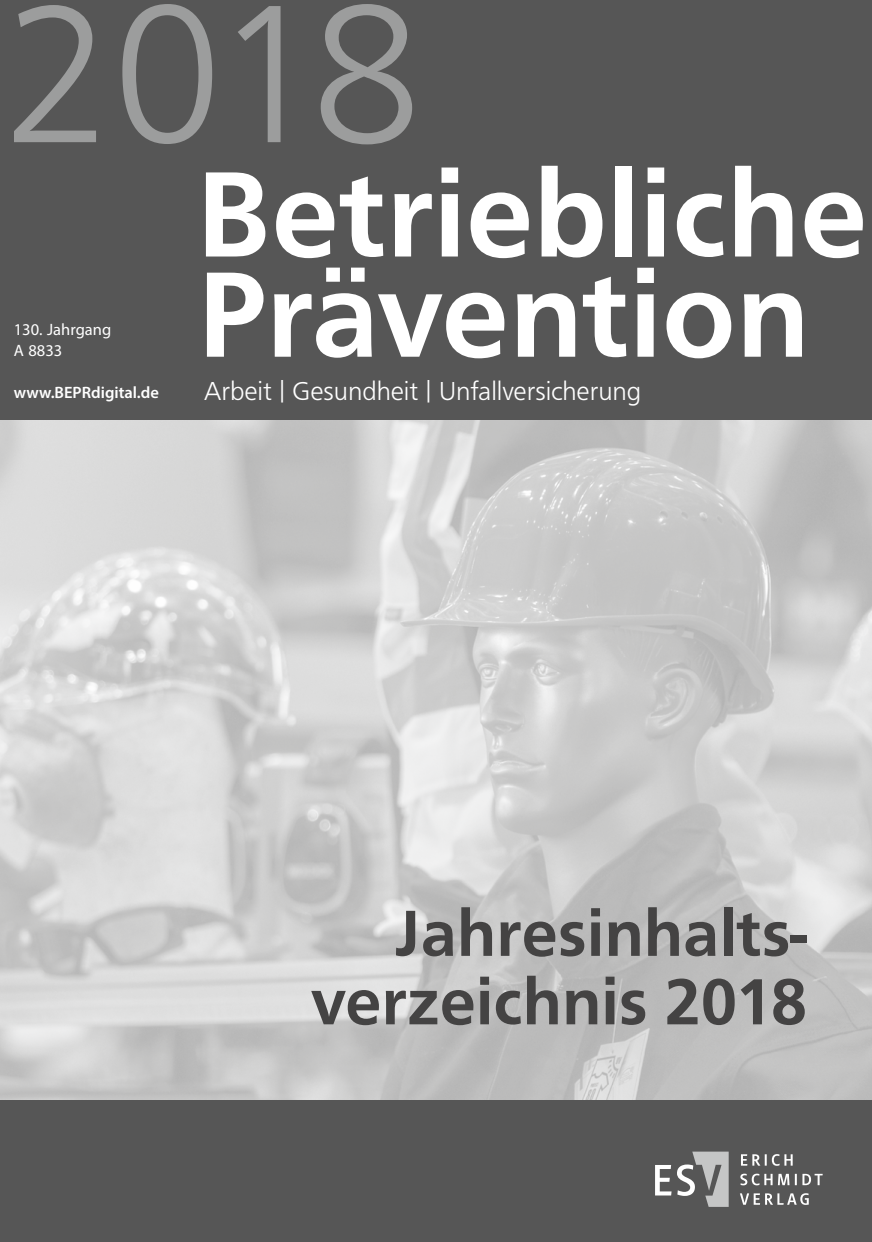
<style>
.page{position:relative;width:872px;height:1242px;background:#fff}
.page>*{position:absolute;margin:0;border:0;box-sizing:border-box;transform-origin:0 0}
.t1{font:300 204px "Frutus T";color:#9c9d9d}
.t2{font:500 126px "Frutus T";color:#fff}
.t3{font:500 67.5px/68.4px "Frutus T";color:#444343;text-align:right}
.t4{font:300 27px "Frutus T";letter-spacing:-.005em;color:#fff}
.t5{font:600 16.5px "Myriad Pro";color:#fff}
.t6{font:16.5px/21px "Myriad Pro";color:#fff}
</style>
<div class="page">
<img style="left:0;top:419px;width:872px;height:681px">
<div style="left:0;top:0;width:872px;height:419px;background:#565656"></div>
<div style="left:0;top:1100px;width:872px;height:142px;background:#565656"></div>
<svg style="left:740px;top:1193px;width:68px;height:12px"></svg>
<svg style="left:740px;top:1173px;width:82px;height:12px"></svg>
<svg style="left:741px;top:1154px;width:51px;height:11px"></svg>
<svg style="left:677px;top:1151px;width:51px;height:55px"></svg>
<svg style="left:655px;top:1165px;width:16px;height:30px"></svg>
<h1 class="t1" style="left:3px;top:-45px;width:419px">2018</h1>
<p class="t6" style="left:14px;top:319px;width:99px">130. Jahrgang<br>A 8833</p>
<h2 class="t2" style="left:196px;top:141px;width:673px">Betriebliche</h2>
<h2 class="t2" style="left:197px;top:241px;width:614px">Prävention</h2>
<p class="t5" style="left:14px;top:382px;width:147px">www.BEPRdigital.de</p>
<p class="t4" style="left:204px;top:375px;width:439px">Arbeit | Gesundheit | Unfallversicherung</p>
<h3 class="t3" style="left:310px;top:898px;width:498px">Jahresinhalts&shy;verzeichnis 2018</h3>
</div>
